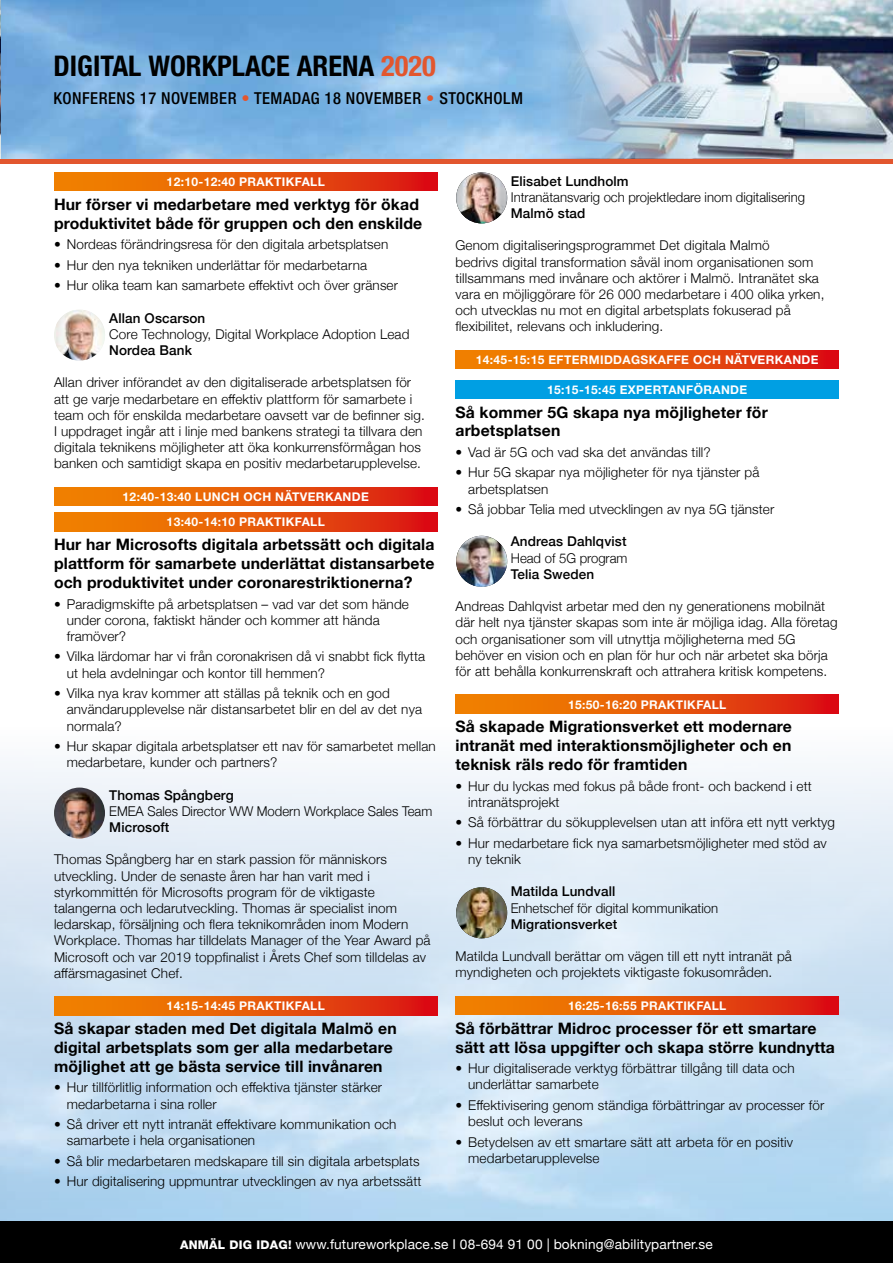
<style>
.page{position:relative;width:893px;height:1263px;background:#fff}
.page>*{position:absolute;margin:0;border:0;box-sizing:border-box;transform-origin:0 0}
.t1{font:700 condensed 28.5px "Helvetica Neue";color:#000}
.t2{font:500 condensed 16.5px "Helvetica Neue";letter-spacing:.03em;color:#000}
.t3{font:700 15.75px/18.9px "Helvetica Neue";letter-spacing:.01em;color:#000}
.t4{font:300 13.5px/16.2px "Helvetica Neue";letter-spacing:.01em;color:#000}
.t5{font:500 13.5px "Helvetica Neue";letter-spacing:.01em;color:#000}
.t6{font:13.5px "Helvetica Neue";letter-spacing:.01em;color:#fff}
.t7{font:700 12px/25.5px "Helvetica Neue LT Std";letter-spacing:.03em;color:#fff;text-align:center}
.s1{color:#e2562e}
.s2{font-weight:800;font-size:12px}
</style>
<div class="page">
<img style="left:0;top:694px;width:893px;height:528px">
<svg style="left:54px;top:172px;width:383px;height:19px;background:#e65509"></svg>
<svg style="left:54px;top:487px;width:383px;height:19px;background:#e65509"></svg>
<svg style="left:54px;top:513px;width:383px;height:18px;background:#e65509"></svg>
<svg style="left:54px;top:997px;width:383px;height:18px;background:#e65509"></svg>
<svg style="left:455px;top:350px;width:384px;height:19px;background:#e65509"></svg>
<div style="left:455px;top:380px;width:384px;height:19px;background:#009fe3"></div>
<svg style="left:455px;top:695px;width:384px;height:18px;background:#e65509"></svg>
<svg style="left:455px;top:996px;width:384px;height:19px;background:#e65509"></svg>
<div style="left:0;top:158px;width:893px;height:6px;background:#e2562e"></div>
<div style="left:0;top:1222px;width:893px;height:41px;background:#000"></div>
<img style="left:54px;top:787px;width:51px;height:51px;border-radius:26px">
<img style="left:56px;top:310px;width:49px;height:51px">
<img style="left:456px;top:172px;width:51px;height:51px;border-radius:26px">
<img style="left:456px;top:536px;width:51px;height:51px;border-radius:26px">
<img style="left:456px;top:887px;width:51px;height:51px;border-radius:26px">
<img style="left:0;top:0;width:556px;height:158px">
<img style="left:556px;top:0;width:337px;height:158px">
<h1 class="t1" style="left:53px;top:49px;width:384px">DIGITAL WORKPLACE ARENA <span class="s1">2020</span></h1>
<p class="t2" style="left:53px;top:89px;width:471px">KONFERENS 17 NOVEMBER <span class="s1">•</span> TEMADAG 18 NOVEMBER <span class="s1">•</span> STOCKHOLM</p>
<p class="t7" style="left:167px;top:169px;width:160px">12:10-12:40 PRAKTIKFALL</p>
<p class="t3" style="left:54px;top:195px;width:370px">Hur förser vi medarbetare med verktyg för ökad produktivitet både för gruppen och den enskilde</p>
<p class="t4" style="left:54px;top:235px;width:336px">• Nordeas förändringsresa för den digitala arbetsplatsen</p>
<p class="t4" style="left:54px;top:256px;width:315px">• Hur den nya tekniken underlättar för medarbetarna</p>
<p class="t4" style="left:54px;top:276px;width:346px">• Hur olika team kan samarbete effektivt och över gränser</p>
<p class="t5" style="left:109px;top:307px;width:98px">Allan Oscarson</p>
<p class="t4" style="left:109px;top:325px;width:302px">Core Technology, Digital Workplace Adoption Lead</p>
<p class="t5" style="left:109px;top:339px;width:84px">Nordea Bank</p>
<p class="t4" style="left:54px;top:373px;width:372px">Allan driver införandet av den digitaliserade arbetsplatsen för att ge varje medarbetare en effektiv plattform för samarbete i team och för enskilda medarbetare oavsett var de befinner sig.<br>I uppdraget ingår att i linje med bankens strategi ta tillvara den digitala teknikens möjligheter att öka konkurrensförmågan hos banken och samtidigt skapa en positiv medarbetarupplevelse.</p>
<p class="t7" style="left:123px;top:483px;width:248px">12:40-13:40 LUNCH OCH NÄTVERKANDE<br>13:40-14:10 PRAKTIKFALL</p>
<p class="t3" style="left:54px;top:536px;width:382px;text-align:justify">Hur har Microsofts digitala arbetssätt och digitala plattform för samarbete underlättat distansarbete och produktivitet under coronarestriktionerna?</p>
<p class="t4" style="left:67px;top:595px;width:344px;text-indent:-13px">• Paradigmskifte på arbetsplatsen – vad var det som hände under corona, faktiskt händer och kommer att hända framöver?</p>
<p class="t4" style="left:67px;top:647px;width:360px;text-indent:-13px">• Vilka lärdomar har vi från coronakrisen då vi snabbt fick flytta ut hela avdelningar och kontor till hemmen?</p>
<p class="t4" style="left:67px;top:684px;width:357px;text-indent:-13px">• Vilka nya krav kommer att ställas på teknik och en god användarupplevelse när distansarbetet blir en del av det nya normala?</p>
<p class="t4" style="left:67px;top:737px;width:370px;text-indent:-13px">• Hur skapar digitala arbetsplatser ett nav för samarbetet mellan medarbetare, kunder och partners?</p>
<p class="t5" style="left:109px;top:784px;width:126px">Thomas Spångberg</p>
<p class="t4" style="left:109px;top:802px;width:325px">EMEA Sales Director WW Modern Workplace Sales Team</p>
<p class="t5" style="left:109px;top:816px;width:62px">Microsoft</p>
<p class="t4" style="left:54px;top:850px;width:378px">Thomas Spångberg har en stark passion för människors utveckling. Under de senaste åren har han varit med i styrkommittén för Microsofts program för de viktigaste talangerna och ledarutveckling. Thomas är specialist inom ledarskap, försäljning och flera teknikområden inom Modern Workplace. Thomas har tilldelats Manager of the Year Award på Microsoft och var 2019 toppfinalist i Årets Chef som tilldelas av affärsmagasinet Chef.</p>
<p class="t7" style="left:167px;top:993px;width:160px">14:15-14:45 PRAKTIKFALL</p>
<p class="t3" style="left:54px;top:1019px;width:344px">Så skapar staden med Det digitala Malmö en digital arbetsplats som ger alla medarbetare möjlighet att ge bästa service till invånaren</p>
<p class="t4" style="left:67px;top:1078px;width:317px;text-indent:-13px">• Hur tillförlitlig information och effektiva tjänster stärker medarbetarna i sina roller</p>
<p class="t4" style="left:67px;top:1115px;width:331px;text-indent:-13px">• Så driver ett nytt intranät effektivare kommunikation och samarbete i hela organisationen</p>
<p class="t4" style="left:54px;top:1152px;width:367px">• Så blir medarbetaren medskapare till sin digitala arbetsplats</p>
<p class="t4" style="left:54px;top:1172px;width:369px">• Hur digitalisering uppmuntrar utvecklingen av nya arbetssätt</p>
<p class="t5" style="left:511px;top:170px;width:119px">Elisabet Lundholm</p>
<p class="t4" style="left:511px;top:188px;width:296px">Intranätansvarig och projektledare inom digitalisering</p>
<p class="t5" style="left:511px;top:202px;width:76px">Malmö stad</p>
<p class="t4" style="left:455px;top:236px;width:370px">Genom digitaliseringsprogrammet Det digitala Malmö<br>bedrivs digital transformation såväl inom organisationen som tillsammans med invånare och aktörer i Malmö. Intranätet ska vara en möjliggörare för 26 000 medarbetare i 400 olika yrken, och utvecklas nu mot en digital arbetsplats fokuserad på flexibilitet, relevans och inkludering.</p>
<p class="t7" style="left:476px;top:347px;width:344px">14:45-15:15 EFTERMIDDAGSKAFFE OCH NÄTVERKANDE</p>
<p class="t7" style="left:547px;top:376px;width:202px">15:15-15:45 EXPERTANFÖRANDE</p>
<p class="t3" style="left:455px;top:403px;width:314px">Så kommer 5G skapa nya möjligheter för arbetsplatsen</p>
<p class="t4" style="left:455px;top:443px;width:257px">• Vad är 5G och vad ska det användas till?</p>
<p class="t4" style="left:468px;top:463px;width:293px;text-indent:-13px">• Hur 5G skapar nya möjligheter för nya tjänster på arbetsplatsen</p>
<p class="t4" style="left:455px;top:500px;width:320px">• Så jobbar Telia med utvecklingen av nya 5G tjänster</p>
<p class="t5" style="left:511px;top:531px;width:117px">Andreas Dahlqvist</p>
<p class="t4" style="left:511px;top:549px;width:118px">Head of 5G program</p>
<p class="t5" style="left:511px;top:563px;width:85px">Telia Sweden</p>
<p class="t4" style="left:455px;top:597px;width:384px">Andreas Dahlqvist arbetar med den ny generationens mobilnät där helt nya tjänster skapas som inte är möjliga idag. Alla företag och organisationer som vill utnyttja möjligheterna med 5G behöver en vision och en plan för hur och när arbetet ska börja för att behålla konkurrenskraft och attrahera kritisk kompetens.</p>
<p class="t7" style="left:568px;top:691px;width:160px">15:50-16:20 PRAKTIKFALL</p>
<p class="t3" style="left:455px;top:718px;width:338px;text-align:justify">Så skapade Migrationsverket ett modernare intranät med interaktionsmöjligheter och en teknisk räls redo för framtiden</p>
<p class="t4" style="left:468px;top:777px;width:345px;text-indent:-13px">• Hur du lyckas med fokus på både front- och backend i ett intranätsprojekt</p>
<p class="t4" style="left:455px;top:813px;width:381px">• Så förbättrar du sökupplevelsen utan att införa ett nytt verktyg</p>
<p class="t4" style="left:468px;top:834px;width:360px;text-indent:-13px">• Hur medarbetare fick nya samarbetsmöjligheter med stöd av ny teknik</p>
<p class="t5" style="left:511px;top:881px;width:106px">Matilda Lundvall</p>
<p class="t4" style="left:511px;top:899px;width:209px">Enhetschef för digital kommunikation</p>
<p class="t5" style="left:511px;top:913px;width:108px">Migrationsverket</p>
<p class="t4" style="left:455px;top:947px;width:338px">Matilda Lundvall berättar om vägen till ett nytt intranät på myndigheten och projektets viktigaste fokusområden.</p>
<p class="t7" style="left:568px;top:993px;width:160px">16:25-16:55 PRAKTIKFALL</p>
<p class="t3" style="left:455px;top:1019px;width:381px">Så förbättrar Midroc processer för ett smartare sätt att lösa uppgifter och skapa större kundnytta</p>
<p class="t4" style="left:468px;top:1059px;width:328px;text-indent:-13px">• Hur digitaliserade verktyg förbättrar tillgång till data och underlättar samarbete</p>
<p class="t4" style="left:468px;top:1096px;width:358px;text-indent:-13px">• Effektivisering genom ständiga förbättringar av processer för beslut och leverans</p>
<p class="t4" style="left:468px;top:1132px;width:326px;text-indent:-13px">• Betydelsen av ett smartare sätt att arbeta för en positiv medarbetarupplevelse</p>
<p class="t6" style="left:180px;top:1234px;width:534px"><span class="s2">ANMÄL DIG IDAG!</span> www.futureworkplace.se I 08-694 91 00 | bokning@abilitypartner.se</p>
</div>
